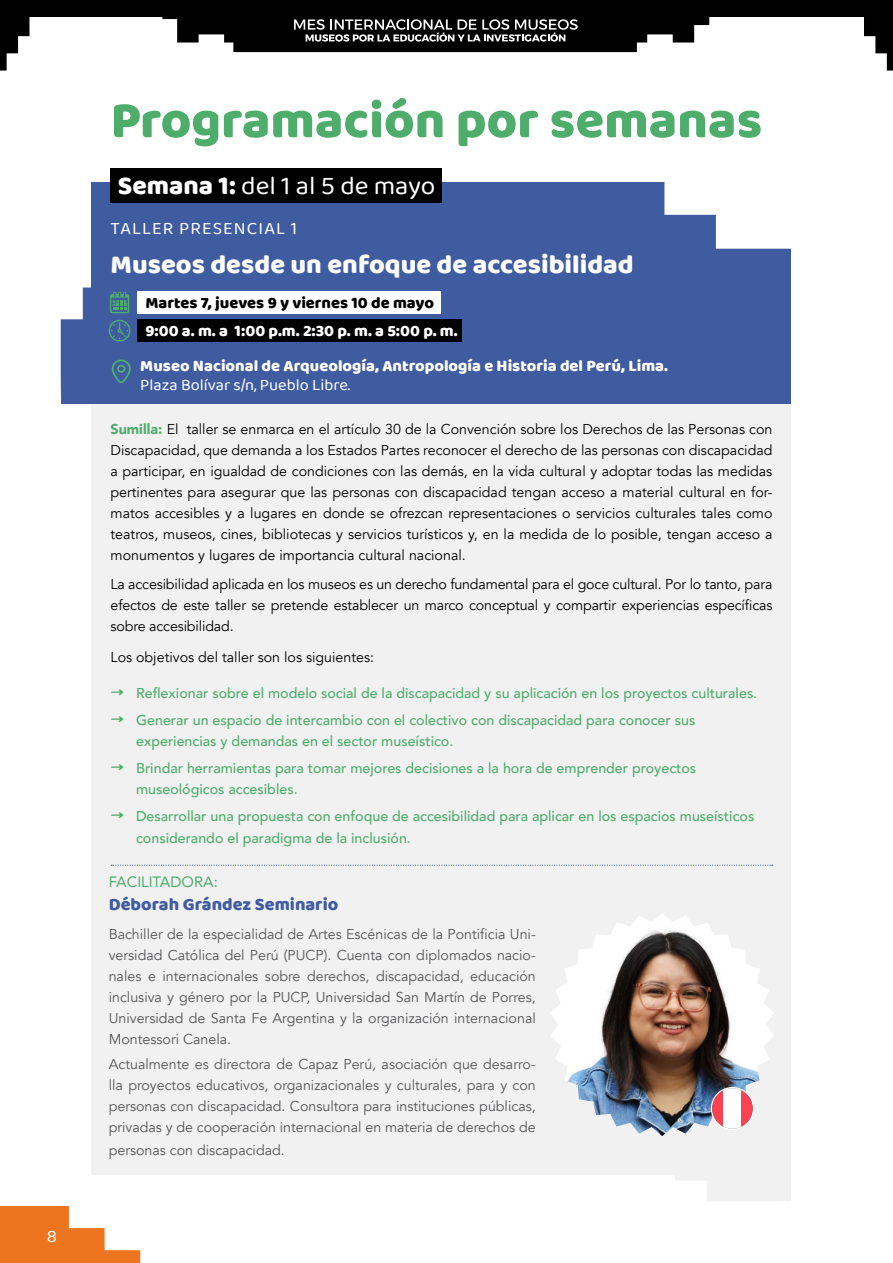
<style>
.page{position:relative;width:893px;height:1263px;background:#fff}
.page>*{position:absolute;margin:0;border:0;box-sizing:border-box;transform-origin:0 0}
.t1{font:52.5px "Baloo";color:#4fad6b}
.t2{font:27px "Baloo";color:#fff}
.t3{font:26.4px "Baloo 2";color:#fff}
.t4{font:18px "Baloo";color:#405ca1}
.t5{font:18px "Baloo 2";letter-spacing:.06em;color:#fff}
.t6{font:16.35px "Baloo";color:#fff}
.t7{font:16.35px "Baloo";color:#000}
.t8{font:16.35px "Baloo 2";color:#fff}
.t9{font:15px "Avenir";color:#4fad6b}
.t10{font:14.25px/21px "Avenir";color:#000;text-align:justify}
.t11{font:14.25px/21px "Avenir";color:#565659;text-align:justify}
.t12{font:500 14.25px/21px "Avenir";color:#4fad6b}
.s1{font-family:"Baloo"}
.s2{font-weight:900;color:#4fad6b}
.s3{font-family:"Baloo 2";font-weight:400;font-size:19.5px}
</style>
<div class="page">
<svg style="left:0;top:1206px;width:140px;height:57px"></svg>
<svg style="left:162px;top:17px;width:547px;height:35px"></svg>
<div style="left:0;top:0;width:893px;height:17px;background:#000"></div>
<svg style="left:0;top:17px;width:29px;height:54px"></svg>
<svg style="left:864px;top:17px;width:29px;height:54px"></svg>
<div style="left:91px;top:182px;width:700px;height:222px;background:#405ca1"></div>
<div style="left:91px;top:404px;width:700px;height:770px;background:#f1f1f1"></div>
<div style="left:111px;top:168px;width:331px;height:35px;background:#000"></div>
<svg style="left:111px;top:865px;width:662px;height:1px"></svg>
<img style="left:551px;top:914px;width:222px;height:222px">
<svg style="left:61px;top:287px;width:401px;height:117px"></svg>
<svg style="left:664px;top:182px;width:127px;height:67px"></svg>
<svg style="left:643px;top:1174px;width:148px;height:27px"></svg>
<svg style="left:711px;top:1087px;width:43px;height:43px"></svg>
<svg style="left:712px;top:1088px;width:11px;height:41px"></svg>
<div style="left:723px;top:1088px;width:23px;height:41px;background:#fff"></div>
<svg style="left:741px;top:1088px;width:12px;height:41px"></svg>
<p class="t5" style="left:47px;top:1224px;width:12px">8</p>
<h1 class="t1" style="left:111px;top:88px;width:653px">Programación por semanas</h1>
<h3 class="t3" style="left:118px;top:167px;width:319px"><span class="s1">Semana 1:</span> del 1 al 5 de mayo</h3>
<p class="t5" style="left:111px;top:216px;width:188px">TALLER PRESENCIAL 1</p>
<h2 class="t2" style="left:111px;top:248px;width:525px">Museos desde un enfoque de accesibilidad</h2>
<p class="t7" style="left:145px;top:293px;width:290px">Martes 7, jueves 9 y viernes 10 de mayo</p>
<p class="t6" style="left:145px;top:321px;width:314px">9:00 a. m. a 1:00 p.m. 2:30 p. m. a 5:00 p. m.</p>
<p class="t6" style="left:140px;top:355px;width:529px">Museo Nacional de Arqueología, Antropología e Historia del Perú, Lima.</p>
<p class="t8" style="left:140px;top:374px;width:211px">Plaza Bolívar s/n, Pueblo Libre.</p>
<p class="t10" style="left:111px;top:419px;width:663px"><span class="s2">Sumilla:</span> El taller se enmarca en el artículo 30 de la Convención sobre los Derechos de las Personas con Discapacidad, que demanda a los Estados Partes reconocer el derecho de las personas con discapacidad a participar, en igualdad de condiciones con las demás, en la vida cultural y adoptar todas las medidas pertinentes para asegurar que las personas con discapacidad tengan acceso a material cultural en for&shy;matos accesibles y a lugares en donde se ofrezcan representaciones o servicios culturales tales como teatros, museos, cines, bibliotecas y servicios turísticos y, en la medida de lo posible, tengan acceso a monumentos y lugares de importancia cultural nacional.</p>
<p class="t10" style="left:111px;top:574px;width:663px">La accesibilidad aplicada en los museos es un derecho fundamental para el goce cultural. Por lo tanto, para efectos de este taller se pretende establecer un marco conceptual y compartir experiencias específicas sobre accesibilidad.</p>
<p class="t10" style="left:111px;top:647px;width:265px">Los objetivos del taller son los siguientes:</p>
<p class="t12" style="left:111px;top:681px;width:648px"><span class="s3">→</span> Reflexionar sobre el modelo social de la discapacidad y su aplicación en los proyectos culturales.</p>
<p class="t12" style="left:136px;top:708px;width:561px;text-indent:-26px"><span class="s3">→</span> Generar un espacio de intercambio con el colectivo con discapacidad para conocer sus experiencias y demandas en el sector museístico.</p>
<p class="t12" style="left:136px;top:756px;width:562px;text-indent:-26px"><span class="s3">→</span> Brindar herramientas para tomar mejores decisiones a la hora de emprender proyectos museológicos accesibles.</p>
<p class="t12" style="left:136px;top:804px;width:620px;line-height:22.5px;text-indent:-26px"><span class="s3">→</span> Desarrollar una propuesta con enfoque de accesibilidad para aplicar en los espacios museísticos considerando el paradigma de la inclusión.</p>
<p class="t9" style="left:109px;top:870px;width:111px">FACILITADORA:</p>
<p class="t4" style="left:109px;top:893px;width:231px">Déborah Grández Seminario</p>
<p class="t11" style="left:109px;top:924px;width:429px">Bachiller de la especialidad de Artes Escénicas de la Pontificia Uni&shy;versidad Católica del Perú (PUCP). Cuenta con diplomados nacio&shy;nales e internacionales sobre derechos, discapacidad, educación inclusiva y género por la PUCP, Universidad San Martín de Porres, Universidad de Santa Fe Argentina y la organización internacional Montessori Canela.</p>
<p class="t11" style="left:109px;top:1054px;width:429px">Actualmente es directora de Capaz Perú, asociación que desarro&shy;lla proyectos educativos, organizacionales y culturales, para y con personas con discapacidad. Consultora para instituciones públicas, privadas y de cooperación internacional en materia de derechos de</p>
<p class="t11" style="left:109px;top:1140px;width:178px">personas con discapacidad.</p>
</div>
